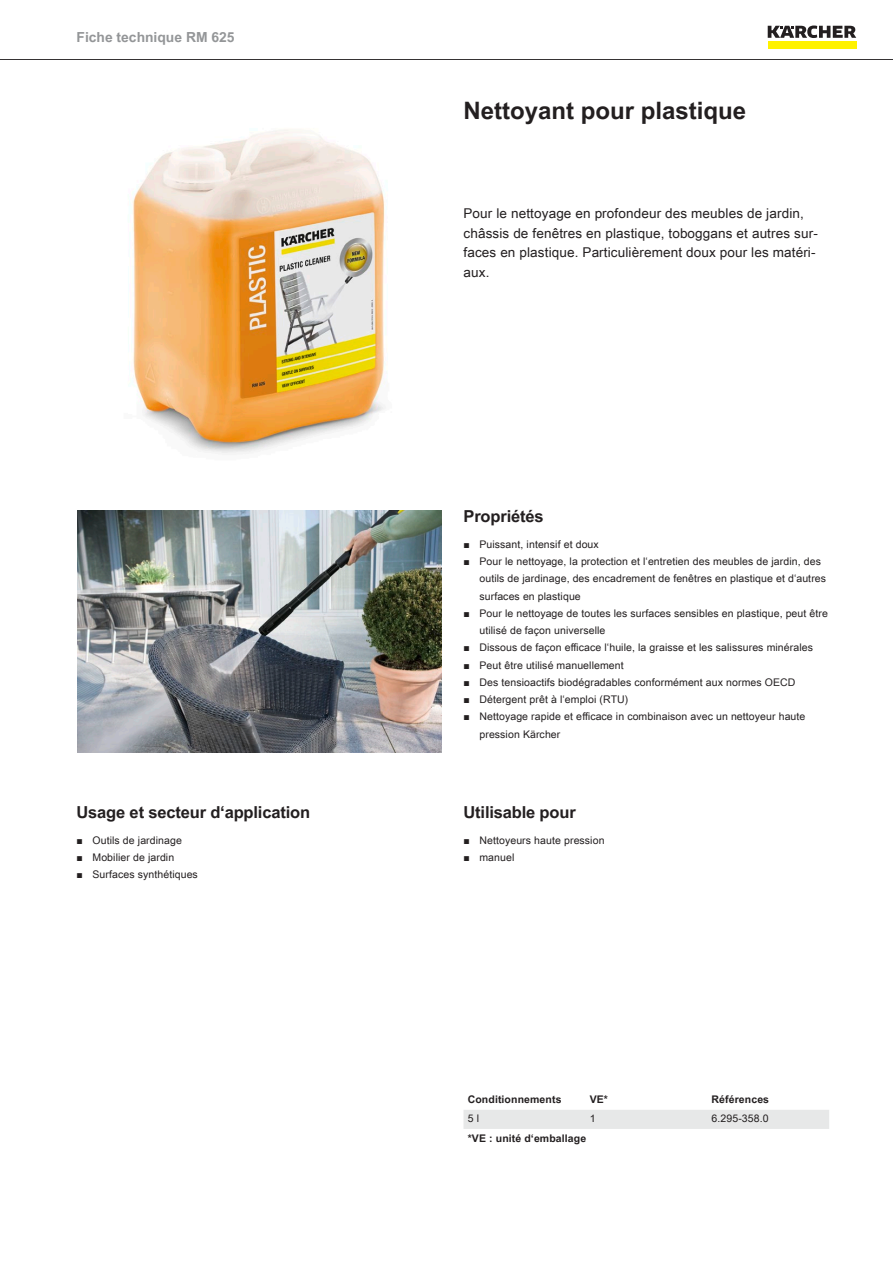
<style>
.page{position:relative;width:893px;height:1263px;background:#fff}
.page>*{position:absolute;margin:0;border:0;box-sizing:border-box;transform-origin:0 0}
.t1{font:700 24px "Arial Unicode MS";color:#231f20}
.t2{font:700 16.5px "Arial Unicode MS";letter-spacing:-.01em;color:#231f20}
.t3{font:700 13.8px "Arial Unicode MS";color:#949698}
.t4{font:13.5px/19.5px "Arial Unicode MS";letter-spacing:.01em;color:#231f20}
.t5{font:10.5px/17.2px "Arial Unicode MS";letter-spacing:.01em;color:#231f20}
.t6{font:700 10.5px "Arial Unicode MS";letter-spacing:.01em;color:#231f20}
.s1{font-family:"Arial"}
</style>
<div class="page">
<hr style="left:0;top:59px;width:893px;height:1px;background:#231f20">
<div style="left:768px;top:42px;width:88px;height:7px;background:#fff200"></div>
<svg style="left:768px;top:26px;width:88px;height:12px"></svg>
<img style="left:132px;top:129px;width:256px;height:326px">
<img style="left:78px;top:510px;width:363px;height:243px">
<div style="left:463px;top:1110px;width:366px;height:19px;background:#e7e8e8"></div>
<h3 class="t3" style="left:77px;top:27px;width:160px">Fiche technique RM 625</h3>
<h2 class="t2" style="left:77px;top:800px;width:235px">Usage et secteur d‘application</h2>
<p class="t5" style="left:77px;top:831px;width:107px"><span class="s1">■</span> Outils de jardinage</p>
<p class="t5" style="left:77px;top:848px;width:99px"><span class="s1">■</span> Mobilier de jardin</p>
<p class="t5" style="left:77px;top:866px;width:123px"><span class="s1">■</span> Surfaces synthétiques</p>
<h1 class="t1" style="left:463px;top:93px;width:284px">Nettoyant pour plastique</h1>
<p class="t4" style="left:463px;top:203px;width:356px">Pour le nettoyage en profondeur des meubles de jardin, châssis de fenêtres en plastique, toboggans et autres sur&shy;faces en plastique. Particulièrement doux pour les matéri&shy;aux.</p>
<h2 class="t2" style="left:463px;top:504px;width:82px">Propriétés</h2>
<p class="t5" style="left:463px;top:535px;width:137px"><span class="s1">■</span> Puissant, intensif et doux</p>
<p class="t5" style="left:479px;top:553px;width:348px;text-indent:-16px"><span class="s1">■</span> Pour le nettoyage, la protection et l‘entretien des meubles de jardin, des outils de jardinage, des encadrement de fenêtres en plastique et d‘autres surfaces en plastique</p>
<p class="t5" style="left:479px;top:604px;width:350px;text-indent:-16px"><span class="s1">■</span> Pour le nettoyage de toutes les surfaces sensibles en plastique, peut être utilisé de façon universelle</p>
<p class="t5" style="left:463px;top:639px;width:351px"><span class="s1">■</span> Dissous de façon efficace l‘huile, la graisse et les salissures minérales</p>
<p class="t5" style="left:463px;top:656px;width:162px"><span class="s1">■</span> Peut être utilisé manuellement</p>
<p class="t5" style="left:463px;top:673px;width:334px"><span class="s1">■</span> Des tensioactifs biodégradables conformément aux normes OECD</p>
<p class="t5" style="left:463px;top:691px;width:166px"><span class="s1">■</span> Détergent prêt à l‘emploi (RTU)</p>
<p class="t5" style="left:479px;top:708px;width:327px;text-indent:-16px"><span class="s1">■</span> Nettoyage rapide et efficace in combinaison avec un nettoyeur haute pression Kärcher</p>
<h2 class="t2" style="left:463px;top:800px;width:114px">Utilisable pour</h2>
<p class="t5" style="left:463px;top:831px;width:143px"><span class="s1">■</span> Nettoyeurs haute pression</p>
<p class="t5" style="left:463px;top:848px;width:52px"><span class="s1">■</span> manuel</p>
<p class="t6" style="left:468px;top:1092px;width:95px">Conditionnements</p>
<p class="t6" style="left:590px;top:1092px;width:20px">VE*</p>
<p class="t6" style="left:712px;top:1092px;width:59px">Références</p>
<p class="t5" style="left:468px;top:1110px;width:13px">5 l</p>
<p class="t5" style="left:590px;top:1110px;width:7px">1</p>
<p class="t5" style="left:712px;top:1110px;width:59px">6.295-358.0</p>
<p class="t6" style="left:468px;top:1130px;width:120px">*VE : unité d‘emballage</p>
</div>
